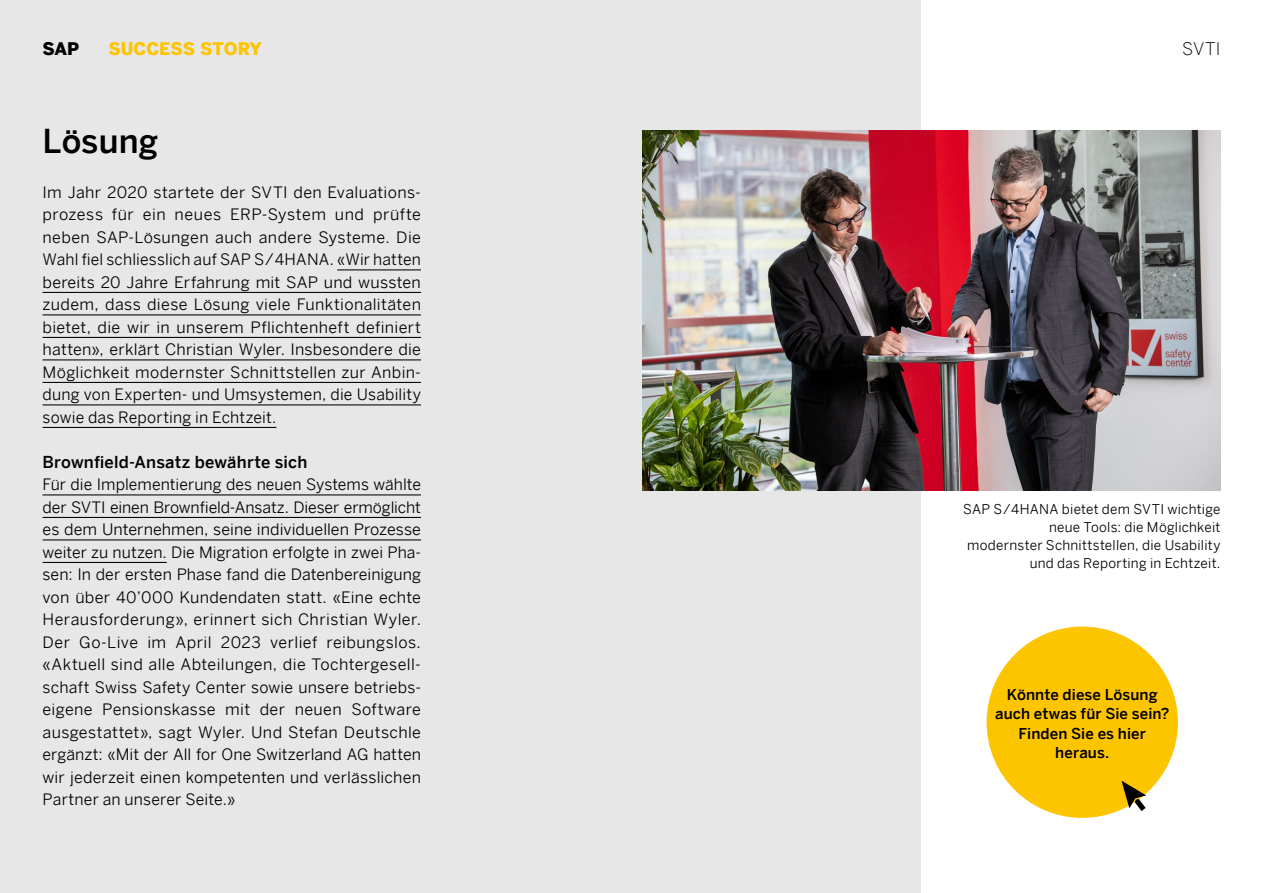
<style>
.page{position:relative;width:1263px;height:893px;background:#fff}
.page>*{position:absolute;margin:0;border:0;box-sizing:border-box;transform-origin:0 0}
.t1{font:500 33px "Benton Sans";letter-spacing:.005em;color:#000}
.t2{font:900 17.4px "Benton Sans";color:#fdc400}
.t3{font:300 17.4px "Benton Sans";color:#000}
.t4{font:900 17.4px "Benton Sans";color:#000}
.t5{font:500 16.5px "Benton Sans";letter-spacing:.01em;color:#000}
.t6{font:15.75px/22.5px "Benton Sans";letter-spacing:.01em;color:#000;text-align:justify}
.t7{font:500 15px/19.5px "Benton Sans";letter-spacing:.005em;color:#000;text-align:center}
.t8{font:13.5px/18px "Benton Sans";letter-spacing:.02em;color:#000;text-align:right}
</style>
<div class="page">
<div style="left:0;top:0;width:921px;height:893px;background:#e7e7e7"></div>
<img style="left:642px;top:130px;width:578px;height:360px">
<hr style="left:337px;top:269px;width:84px;height:1px;background:#000">
<hr style="left:43px;top:292px;width:378px;height:1px;background:#000">
<hr style="left:43px;top:314px;width:378px;height:1px;background:#000">
<hr style="left:43px;top:337px;width:378px;height:1px;background:#000">
<hr style="left:43px;top:359px;width:378px;height:1px;background:#000">
<hr style="left:43px;top:382px;width:378px;height:1px;background:#000">
<hr style="left:43px;top:404px;width:378px;height:1px;background:#000">
<hr style="left:43px;top:427px;width:233px;height:1px;background:#000">
<hr style="left:43px;top:494px;width:378px;height:1px;background:#000">
<hr style="left:43px;top:517px;width:378px;height:1px;background:#000">
<hr style="left:43px;top:539px;width:378px;height:1px;background:#000">
<hr style="left:43px;top:562px;width:124px;height:1px;background:#000">
<div style="left:986px;top:626px;width:192px;height:192px;background:#fdc400;border-radius:50%"></div>
<svg style="left:1121px;top:781px;width:25px;height:30px"></svg>
<p class="t4" style="left:43px;top:34px;width:38px">SAP</p>
<p class="t2" style="left:108px;top:34px;width:155px">SUCCESS STORY</p>
<p class="t3" style="left:1182px;top:34px;width:40px">SVTI</p>
<h1 class="t1" style="left:43px;top:112px;width:117px">Lösung</h1>
<p class="t6" style="left:43px;top:179px;width:380px">Im Jahr 2020 startete der SVTI den Evaluations&shy;prozess für ein neues ERP-System und prüfte neben SAP-Lösungen auch andere Systeme. Die Wahl fiel schliesslich auf SAP S/4HANA. «Wir hatten bereits 20 Jahre Erfahrung mit SAP und wussten zudem, dass diese Lösung viele Funktionalitäten bietet, die wir in unserem Pflichtenheft definiert hatten», erklärt Christian Wyler. Insbesondere die Möglichkeit modernster Schnittstellen zur Anbin&shy;dung von Experten- und Umsystemen, die Usability sowie das Reporting in Echtzeit.</p>
<p class="t5" style="left:43px;top:448px;width:266px">Brownfield-Ansatz bewährte sich</p>
<p class="t6" style="left:43px;top:471px;width:380px">Für die Implementierung des neuen Systems wählte der SVTI einen Brownfield-Ansatz. Dieser ermöglicht es dem Unternehmen, seine individuellen Prozesse weiter zu nutzen. Die Migration erfolgte in zwei Pha&shy;sen: In der ersten Phase fand die Datenbereinigung von über 40’000 Kundendaten statt. «Eine echte Herausforderung», erinnert sich Christian Wyler.<br>Der Go-Live im April 2023 verlief reibungslos. «Aktuell sind alle Abteilungen, die Tochtergesell&shy;schaft Swiss Safety Center sowie unsere betriebs&shy;eigene Pensionskasse mit der neuen Software ausgestattet», sagt Wyler. Und Stefan Deutschle ergänzt: «Mit der All for One Switzerland AG hatten wir jederzeit einen kompetenten und verlässlichen Partner an unserer Seite.»</p>
<p class="t8" style="left:963px;top:498px;width:259px">SAP S/4HANA bietet dem SVTI wichtige neue Tools: die Möglichkeit<br>modernster Schnittstellen, die Usability und das Reporting in Echtzeit.</p>
<p class="t7" style="left:995px;top:683px;width:176px">Könnte diese Lösung auch etwas für Sie sein?<br>Finden Sie es hier heraus.</p>
</div>
